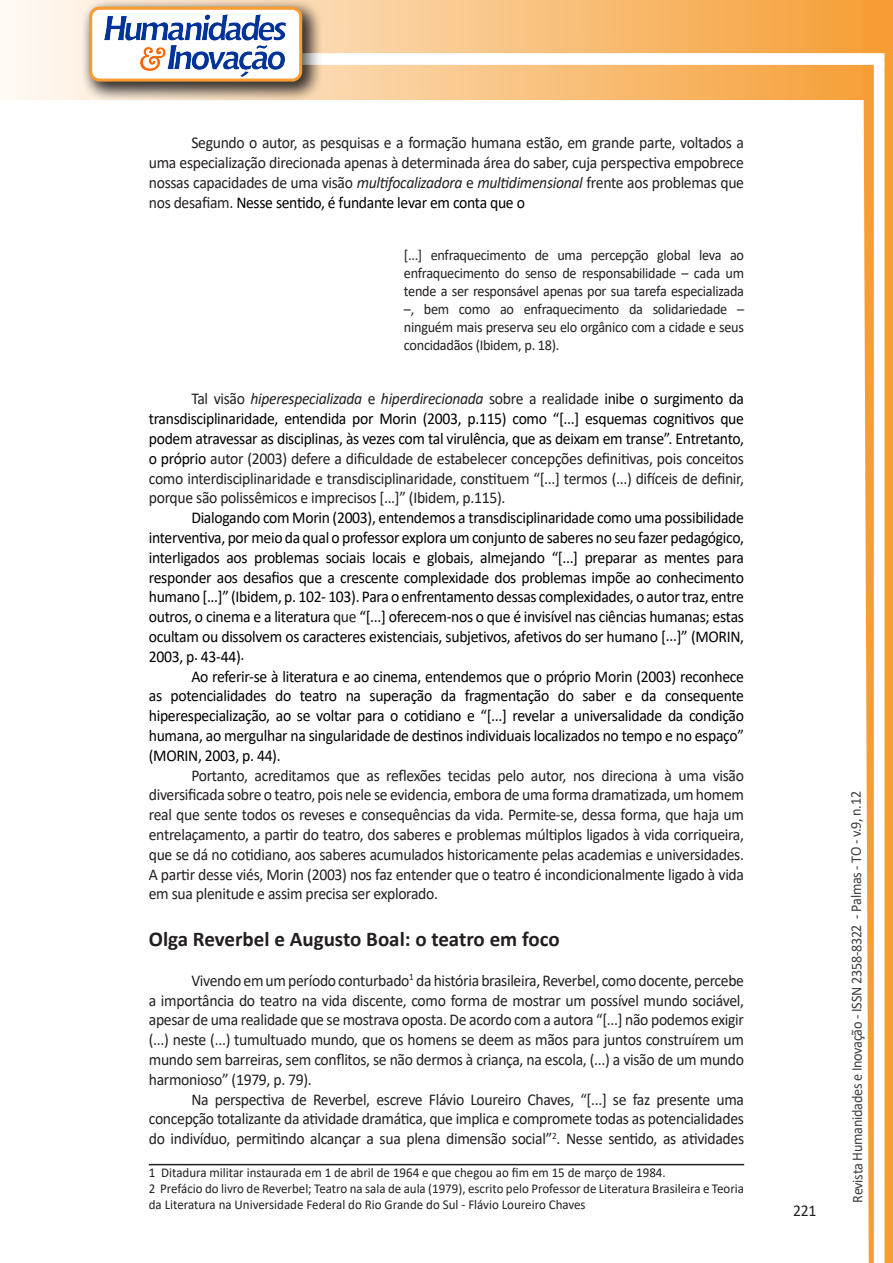
<style>
.page{position:relative;width:893px;height:1263px;background:#fff}
.page>*{position:absolute;margin:0;border:0;box-sizing:border-box;transform-origin:0 0}
.Titulo_2{font:700 21px "Calibri";color:#231f20}
.texto{font:16.5px/19.8px "Calibri";letter-spacing:-.02em;color:#231f20;text-align:justify;scale:.95 1}
.texto-2{font:16.5px/19.8px "Calibri";letter-spacing:-.02em;color:#000;text-align:justify;scale:.95 1}
.citacao{font:15px/18px "Calibri";letter-spacing:-.02em;color:#231f20;text-align:justify;scale:.95 1}
.t1{font:15px "Calibri";letter-spacing:-.025em;color:#3e3e3f;scale:.95 1}
.Rodapé{font:13.5px/16.2px "Calibri";color:#231f20;scale:.96 1}
.s1{font-style:italic}
.s2{color:#000}
.s3{color:#231f20}
</style>
<div class="page">
<svg style="left:5px;top:0;width:858px;height:100px;background:#f9c484"></svg>
<div style="left:302px;top:53px;width:582px;height:12px;background:#fff;border:2px solid #fff"></div>
<svg style="left:863px;top:0;width:30px;height:1263px"></svg>
<div style="left:81px;top:0;width:241px;height:102px;background:#231f20;opacity:.75"></div>
<div style="left:91px;top:8px;width:210px;height:72px;background:#fff;border-radius:9px"></div>
<img style="left:104px;top:14px;width:181px;height:62px">
<div style="left:89px;top:7px;width:213px;height:75px;border:3px solid #f69e34;border-radius:9px"></div>
<hr style="left:149px;top:1164px;width:595px;height:1px;background:#231f20">
<p class="texto" style="left:149px;top:133px;width:628px;text-indent:43px">Segundo o autor, as pesquisas e a formação humana estão, em grande parte, voltados a uma especialização direcionada apenas à determinada área do saber, cuja perspectiva empobrece nossas capacidades de uma visão <span class="s1">multifocalizadora</span> e <span class="s1">multidimensional</span> frente aos problemas que nos desafiam. <span class="s2">Nesse sentido, é fundante levar em conta que o</span></p>
<p class="citacao" style="left:404px;top:246px;width:360px">[...] enfraquecimento de uma percepção global leva ao enfraquecimento do senso de responsabilidade – cada um tende a ser responsável apenas por sua tarefa especializada –, bem como ao enfraquecimento da solidariedade – ninguém mais preserva seu elo orgânico com a cidade e seus concidadãos (Ibidem, p. 18).</p>
<p class="texto" style="left:149px;top:389px;width:628px;text-indent:43px">Tal visão <span class="s1">hiperespecializada</span> e <span class="s1">hiperdirecionada</span> sobre a realidade <span class="s2">inibe o surgimento da transdisciplinaridade, entendida por Morin (2003, p.115) como “[...] esquemas cognitivos que podem atravessar as disciplinas, às vezes com tal virulência, que as deixam em transe”. Entretanto, o próprio</span> autor (2003) defere a dificuldade de estabelecer concepções definitivas, pois conceitos como interdisciplinaridade e transdisciplinaridade, constituem “[...] termos (...) difíceis de definir, porque são polissêmicos e imprecisos [...]” (Ibidem, p.115).</p>
<p class="texto-2" style="left:149px;top:507px;width:628px;text-indent:43px">Dialogando com Morin (2003), entendemos a transdisciplinaridade como uma possibilidade interventiva, por meio da qual o professor explora um conjunto de saberes no seu fazer pedagógico, interligados aos problemas sociais locais e globais, almejando “[...] preparar as mentes para responder aos desafios que a crescente complexidade dos problemas impõe ao conhecimento humano [...]” (Ibidem, p. 102- 103). Para o enfrentamento dessas complexidades, o autor traz, entre outros, o cinema e a literatura <span class="s3">que</span> “[...] oferecem-nos o que é invisível nas ciências humanas; estas ocultam ou dissolvem os caracteres existenciais, subjetivos, afetivos do ser humano [...]” (MORIN, 2003, p. 43-44).</p>
<p class="texto-2" style="left:149px;top:666px;width:628px;text-indent:43px">Ao referir-se à literatura e ao cinema, entendemos que o próprio Morin (2003) reconhece as potencialidades do teatro na superação da fragmentação do saber e da consequente hiperespecialização, ao se voltar para o cotidiano e “[...] revelar a universalidade da condição humana, ao mergulhar na singularidade de destinos individuais localizados no tempo e no espaço” (MORIN, 2003, p. 44).</p>
<p class="texto" style="left:149px;top:765px;width:628px;text-indent:43px">Portanto, acreditamos que as reflexões tecidas pelo autor, nos direciona à uma visão diversificada sobre o teatro, pois nele se evidencia, embora de uma forma dramatizada, um homem real que sente todos os reveses e consequências da vida. Permite-se, dessa forma, que haja um entrelaçamento, a partir do teatro, dos saberes e problemas múltiplos ligados à vida corriqueira, que se dá no cotidiano, aos saberes acumulados historicamente pelas academias e universidades.<br>A partir desse viés, Morin (2003) nos faz entender que o teatro é incondicionalmente ligado à vida em sua plenitude e assim precisa ser explorado.</p>
<p class="Titulo_2" style="left:149px;top:924px;width:412px">Olga Reverbel e Augusto Boal: o teatro em foco</p>
<p class="texto" style="left:149px;top:970px;width:628px;text-indent:43px">Vivendo em um período conturbado<sup>1</sup> da história brasileira, Reverbel, como docente, percebe a importância do teatro na vida discente, como forma de mostrar um possível mundo sociável, apesar de uma realidade que se mostrava oposta. De acordo com a autora “[...] não podemos exigir (...) neste (...) tumultuado mundo, que os homens se deem as mãos para juntos construírem um mundo sem barreiras, sem conflitos, se não dermos à criança, na escola, (...) a visão de um mundo harmonioso” (1979, p. 79).</p>
<p class="texto" style="left:149px;top:1089px;width:628px;text-indent:43px">Na perspectiva de Reverbel, escreve Flávio Loureiro Chaves, “[...] se faz presente uma concepção totalizante da atividade dramática, que implica e compromete todas as potencialidades do indivíduo, permitindo alcançar a sua plena dimensão social”<sup>2</sup>. Nesse sentido, as atividades</p>
<p class="Rodapé" style="left:149px;top:1164px;width:540px">1 Ditadura militar instaurada em 1 de abril de 1964 e que chegou ao fim em 15 de março de 1984.</p>
<p class="Rodapé" style="left:149px;top:1180px;width:621px">2 Prefácio do livro de Reverbel; Teatro na sala de aula (1979), escrito pelo Professor de Literatura Brasileira e Teoria da Literatura na Universidade Federal do Rio Grande do Sul - Flávio Loureiro Chaves</p>
<p class="texto" style="left:793px;top:1200px;width:26px">221</p>
<p class="t1" style="left:846px;top:1203px;width:435px;rotate:-90deg">Revista Humanidades e Inovação - ISSN 2358-8322 - Palmas - TO - v.9, n.12</p>
</div>
